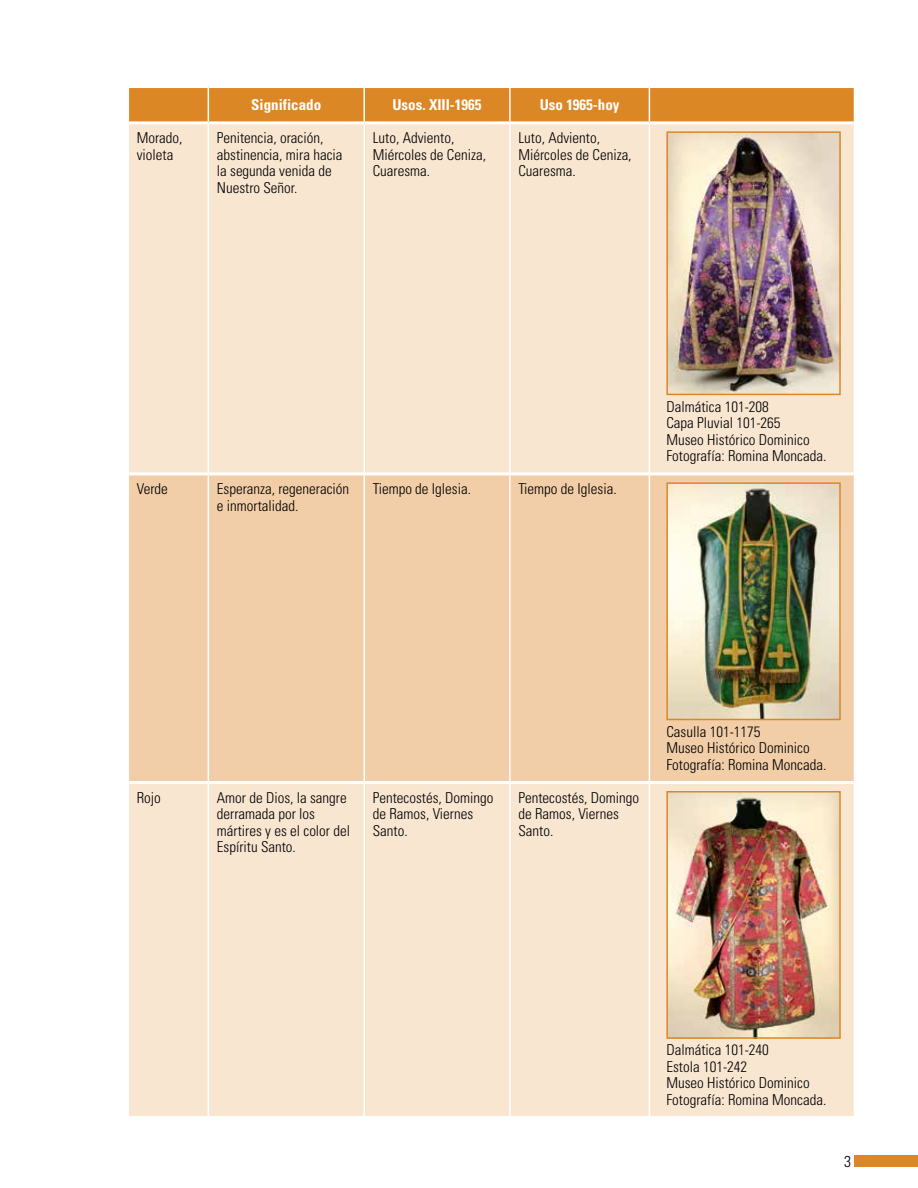
<style>
.page{position:relative;width:918px;height:1188px;background:#fff}
.page>*{position:absolute;margin:0;border:0;box-sizing:border-box;transform-origin:0 0}
.t1{font:300 condensed 15.75px "Univers";color:#000}
.t2{font:300 condensed 15px/16.5px "Univers";color:#000}
.t3{font:700 condensed 15px "Univers";color:#fff}
</style>
<div class="page">
<div style="left:854px;top:1155px;width:64px;height:12px;background:#dc8726"></div>
<div style="left:129px;top:88px;width:725px;height:33px;background:#dc8726"></div>
<div style="left:129px;top:124px;width:725px;height:992px;background:#f8e6d1"></div>
<div style="left:129px;top:475px;width:725px;height:306px;background:#f1cea7"></div>
<hr style="left:208px;top:88px;width:1px;height:33px;background:#fff">
<hr style="left:364px;top:88px;width:1px;height:33px;background:#fff">
<hr style="left:509px;top:88px;width:2px;height:33px;background:#fff">
<hr style="left:649px;top:88px;width:1px;height:33px;background:#fff">
<hr style="left:509px;top:124px;width:2px;height:348px;background:#fff">
<hr style="left:649px;top:124px;width:1px;height:348px;background:#fff">
<hr style="left:208px;top:475px;width:1px;height:306px;background:#fff">
<hr style="left:364px;top:475px;width:1px;height:306px;background:#fff">
<hr style="left:509px;top:475px;width:2px;height:306px;background:#fff">
<hr style="left:649px;top:475px;width:1px;height:306px;background:#fff">
<hr style="left:208px;top:784px;width:1px;height:332px;background:#fff">
<hr style="left:364px;top:784px;width:1px;height:332px;background:#fff">
<hr style="left:509px;top:784px;width:2px;height:332px;background:#fff">
<hr style="left:649px;top:784px;width:1px;height:332px;background:#fff">
<hr style="left:129px;top:472px;width:79px;height:3px;background:#fff">
<hr style="left:364px;top:472px;width:146px;height:3px;background:#fff">
<hr style="left:510px;top:472px;width:139px;height:3px;background:#fff">
<hr style="left:649px;top:472px;width:205px;height:3px;background:#fff">
<hr style="left:129px;top:781px;width:79px;height:3px;background:#fff">
<hr style="left:208px;top:781px;width:156px;height:3px;background:#fff">
<hr style="left:364px;top:781px;width:146px;height:3px;background:#fff">
<hr style="left:510px;top:781px;width:139px;height:3px;background:#fff">
<hr style="left:649px;top:781px;width:205px;height:3px;background:#fff">
<hr style="left:208px;top:124px;width:1px;height:348px;background:#fff">
<hr style="left:364px;top:124px;width:1px;height:348px;background:#fff">
<hr style="left:208px;top:472px;width:156px;height:3px;background:#fff">
<img style="left:669px;top:134px;width:169px;height:258px">
<div style="left:666px;top:131px;width:175px;height:264px;border:2px solid #dc8726"></div>
<img style="left:669px;top:485px;width:169px;height:232px">
<div style="left:666px;top:482px;width:175px;height:238px;border:2px solid #dc8726"></div>
<img style="left:669px;top:794px;width:169px;height:242px">
<div style="left:666px;top:791px;width:175px;height:248px;border:2px solid #dc8726"></div>
<p class="t3" style="left:251px;top:96px;width:72px">Significado</p>
<p class="t3" style="left:392px;top:96px;width:91px">Usos. XIII-1965</p>
<p class="t3" style="left:540px;top:96px;width:81px">Uso 1965-hoy</p>
<p class="t2" style="left:137px;top:130px;width:47px">Morado, violeta</p>
<p class="t2" style="left:217px;top:130px;width:127px">Penitencia, oración, abstinencia, mira hacia la segunda venida de<br>Nuestro Señor.</p>
<p class="t2" style="left:373px;top:130px;width:115px">Luto, Adviento,<br>Miércoles de Ceniza,<br>Cuaresma.</p>
<p class="t2" style="left:518px;top:130px;width:115px">Luto, Adviento,<br>Miércoles de Ceniza,<br>Cuaresma.</p>
<p class="t2" style="left:137px;top:481px;width:33px">Verde</p>
<p class="t2" style="left:217px;top:481px;width:134px">Esperanza, regeneración e inmortalidad.</p>
<p class="t2" style="left:373px;top:481px;width:100px">Tiempo de Iglesia.</p>
<p class="t2" style="left:518px;top:481px;width:100px">Tiempo de Iglesia.</p>
<p class="t2" style="left:666px;top:398px;width:161px">Dalmática 101-208<br>Capa Pluvial 101-265<br>Museo Histórico Dominico<br>Fotografía: Romina Moncada.</p>
<p class="t2" style="left:137px;top:789px;width:26px">Rojo</p>
<p class="t2" style="left:217px;top:789px;width:135px">Amor de Dios, la sangre derramada por los mártires y es el color del<br>Espíritu Santo.</p>
<p class="t2" style="left:373px;top:789px;width:122px">Pentecostés, Domingo de Ramos, Viernes<br>Santo.</p>
<p class="t2" style="left:518px;top:789px;width:122px">Pentecostés, Domingo de Ramos, Viernes<br>Santo.</p>
<p class="t2" style="left:666px;top:723px;width:161px">Casulla 101-1175<br>Museo Histórico Dominico<br>Fotografía: Romina Moncada.</p>
<p class="t2" style="left:666px;top:1042px;width:161px">Dalmática 101-240<br>Estola 101-242<br>Museo Histórico Dominico<br>Fotografía: Romina Moncada.</p>
<p class="t1" style="left:844px;top:1152px;width:8px">3</p>
</div>
